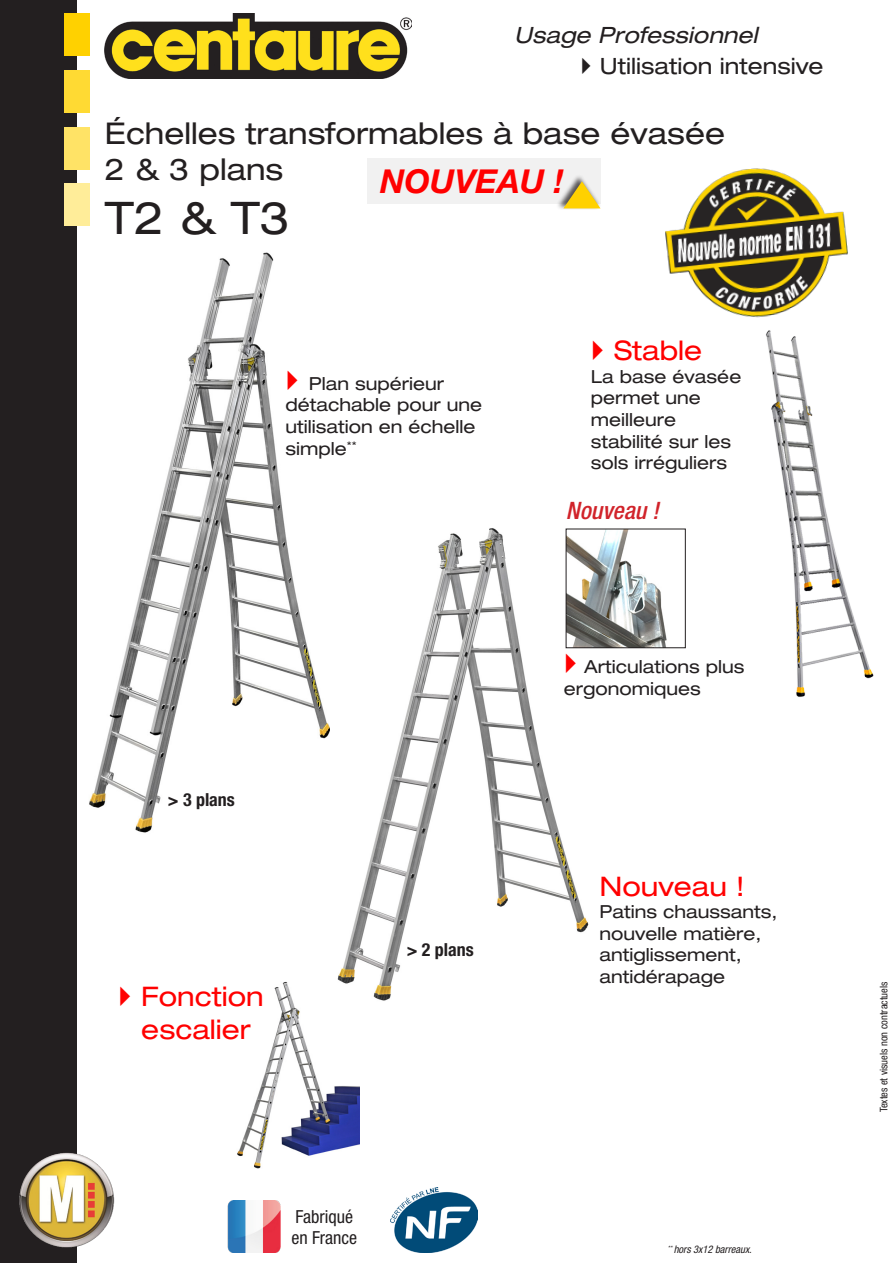
<style>
.page{position:relative;width:893px;height:1263px;background:#fff}
.page>*{position:absolute;margin:0;border:0;box-sizing:border-box;transform-origin:0 0}
.t1{font:expanded 45px "Helvetica Neue LT Std";color:#231f20}
.t2{font:italic 700 33px "Helvetica Neue LT Std";color:#f00}
.t3{font:expanded 30px "Helvetica Neue LT Std";color:#231f20}
.t4{font:expanded 27px/32.4px "Helvetica Neue LT Std";color:#f00}
.t5{font:italic 500 condensed 24px "Helvetica Neue LT Std";color:#d1232a}
.t6{font:expanded 22.5px "Helvetica Neue LT Std";color:#231f20}
.t7{font:italic expanded 22.5px "Helvetica Neue LT Std";color:#231f20}
.t8{font:expanded 18px/21.6px "Helvetica Neue LT Std";color:#231f20}
.t9{font:condensed 18px "Helvetica Neue LT Std";color:#231f20}
.t10{font:700 condensed 18px "Helvetica Neue LT Std";color:#231f20}
.t11{font:condensed 10.5px "Helvetica Neue LT Std";color:#231f20}
.t12{font:italic condensed 10.5px "Helvetica Neue LT Std";color:#231f20}
</style>
<div class="page">
<img style="left:665px;top:168px;width:183px;height:150px">
<div style="left:367px;top:159px;width:233px;height:45px;background:#f1f1f1"></div>
<div style="left:556px;top:174px;width:46px;height:36px;background:#231f20;opacity:.75"></div>
<svg style="left:563px;top:181px;width:37px;height:27px"></svg>
<img style="left:89px;top:252px;width:241px;height:581px">
<img style="left:237px;top:981px;width:122px;height:188px">
<img style="left:330px;top:528px;width:315px;height:484px">
<img style="left:105px;top:13px;width:306px;height:65px">
<img style="left:228px;top:1200px;width:53px;height:52px">
<img style="left:391px;top:1187px;width:87px;height:65px">
<div style="left:0;top:0;width:77px;height:1263px;background:#231f20"></div>
<div style="left:64px;top:13px;width:25px;height:43px;background:#ffd100"></div>
<div style="left:64px;top:70px;width:25px;height:43px;background:#ffda33"></div>
<div style="left:64px;top:127px;width:25px;height:42px;background:#ffe366"></div>
<div style="left:64px;top:184px;width:25px;height:42px;background:#ffed99"></div>
<img style="left:19px;top:1152px;width:96px;height:96px">
<img style="left:766px;top:330px;width:108px;height:367px">
<img style="left:568px;top:531px;width:99px;height:115px">
<div style="left:566px;top:529px;width:120px;height:119px;border:1px solid #231f20"></div>
<svg style="left:288px;top:370px;width:10px;height:20px"></svg>
<svg style="left:566px;top:653px;width:10px;height:20px"></svg>
<p class="t7" style="left:514px;top:21px;width:245px">Usage Professionnel</p>
<p class="t6" style="left:600px;top:52px;width:225px">Utilisation intensive</p>
<p class="t3" style="left:105px;top:115px;width:622px">Échelles transformables à base évasée</p>
<p class="t3" style="left:105px;top:151px;width:180px">2 &amp; 3 plans</p>
<p class="t1" style="left:105px;top:191px;width:187px">T2 &amp; T3</p>
<p class="t2" style="left:380px;top:161px;width:185px">NOUVEAU !</p>
<p class="t8" style="left:286px;top:372px;width:198px;text-indent:23px">Plan supérieur détachable pour une utilisation en échelle simple<sup>**</sup></p>
<p class="t10" style="left:168px;top:788px;width:69px">&gt; 3 plans</p>
<p class="t4" style="left:614px;top:334px;width:89px">Stable</p>
<p class="t8" style="left:591px;top:365px;width:152px">La base évasée permet une meilleure stabilité sur les sols irréguliers</p>
<p class="t5" style="left:566px;top:496px;width:94px">Nouveau !</p>
<p class="t8" style="left:564px;top:656px;width:182px;text-indent:20px">Articulations plus ergonomiques</p>
<p class="t4" style="left:599px;top:870px;width:147px">Nouveau !</p>
<p class="t8" style="left:599px;top:900px;width:180px">Patins chaussants, nouvelle matière, antiglissement, antidérapage</p>
<p class="t10" style="left:407px;top:938px;width:69px">&gt; 2 plans</p>
<p class="t4" style="left:141px;top:980px;width:124px">Fonction escalier</p>
<p class="t11" style="left:878px;top:1112px;width:132px;rotate:-90deg">Textes et visuels non contractuels</p>
<p class="t9" style="left:295px;top:1206px;width:59px">Fabriqué</p>
<p class="t9" style="left:291px;top:1227px;width:67px">en France</p>
<p class="t12" style="left:668px;top:1243px;width:85px"><sup>**</sup> hors 3x12 barreaux.</p>
</div>
